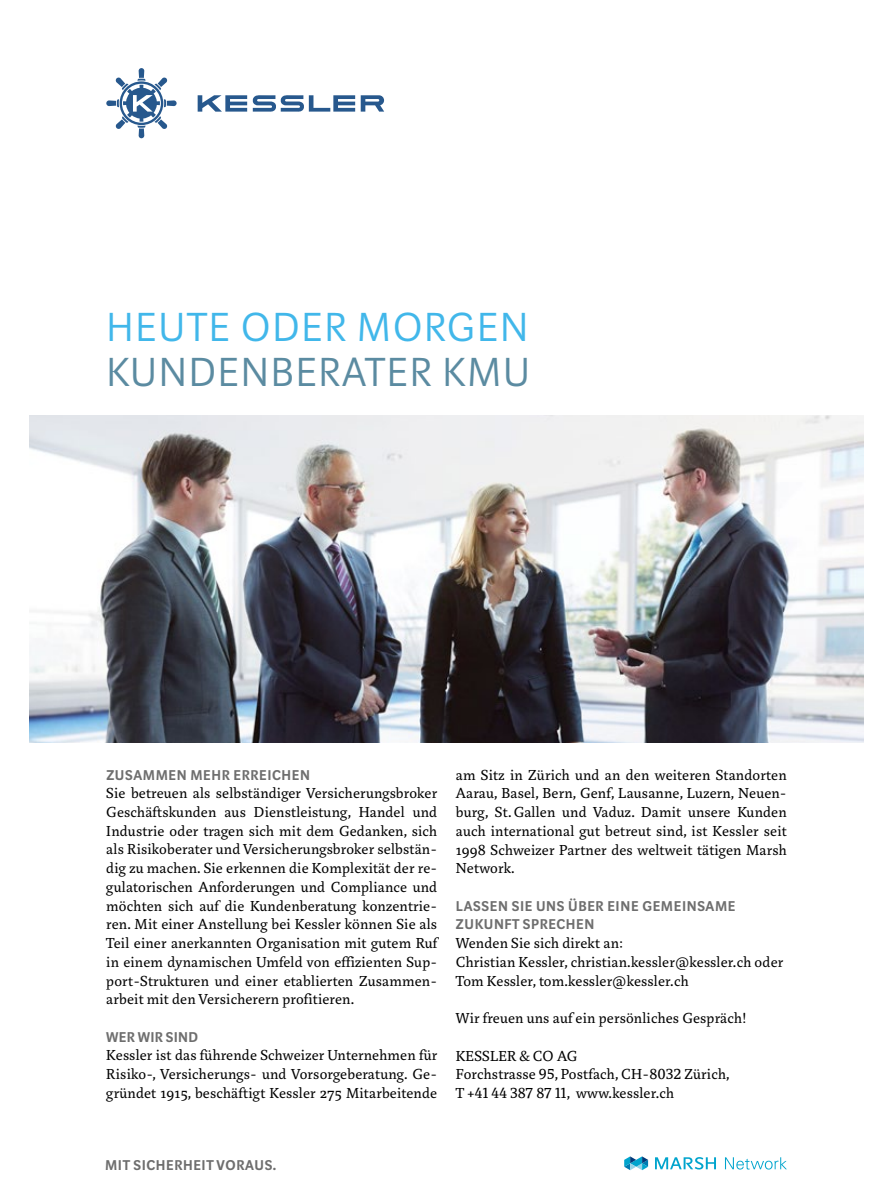
<style>
.page{position:relative;width:893px;height:1200px;background:#fff}
.page>*{position:absolute;margin:0;border:0;box-sizing:border-box;transform-origin:0 0}
.t1{font:300 45px "Marat Sans";letter-spacing:.04em;color:#5b8ba1}
.t2{font:300 45px "Marat Sans";letter-spacing:.04em;color:#41b7ea}
.t3{font:15.75px/18.8px "Marat";letter-spacing:.015em;color:#000;text-align:justify}
.t4{font:600 15.75px/18.8px "Marat Sans";letter-spacing:.04em;color:#6e6e6e}
.t5{font:600 15.75px "Marat Sans";letter-spacing:.015em;color:#6e6e6e}
</style>
<div class="page">
<svg style="left:624px;top:1156px;width:24px;height:13px"></svg>
<svg style="left:655px;top:1157px;width:61px;height:12px"></svg>
<svg style="left:725px;top:1157px;width:62px;height:12px"></svg>
<svg style="left:198px;top:95px;width:157px;height:17px"></svg>
<svg style="left:361px;top:95px;width:23px;height:17px"></svg>
<svg style="left:106px;top:68px;width:71px;height:70px"></svg>
<img style="left:30px;top:415px;width:833px;height:327px">
<h1 class="t2" style="left:107px;top:303px;width:423px">HEUTE ODER MORGEN</h1>
<h1 class="t1" style="left:107px;top:348px;width:425px">KUNDENBERATER KMU</h1>
<p class="t4" style="left:106px;top:765px;width:205px">ZUSAMMEN MEHR ERREICHEN</p>
<p class="t3" style="left:106px;top:784px;width:332px">Sie betreuen als selbständiger Versicherungsbroker Geschäftskunden aus Dienstleistung, Handel und Industrie oder tragen sich mit dem Gedanken, sich als Risikoberater und Versicherungsbroker selbstän&shy;dig zu machen. Sie erkennen die Komplexität der re&shy;gulatorischen Anforderungen und Compliance und möchten sich auf die Kundenberatung konzentrie&shy;ren. Mit einer Anstellung bei Kessler können Sie als Teil einer anerkannten Organisation mit gutem Ruf in einem dynamischen Umfeld von effizienten Sup&shy;port-Strukturen und einer etablierten Zusammen&shy;arbeit mit den Versicherern profitieren.</p>
<p class="t5" style="left:106px;top:1028px;width:93px">WER WIR SIND</p>
<p class="t3" style="left:106px;top:1045px;width:332px">Kessler ist das führende Schweizer Unternehmen für Risiko-, Versicherungs- und Vorsorgeberatung. Ge&shy;gründet 1915, beschäftigt Kessler 275 Mitarbeitende</p>
<p class="t3" style="left:456px;top:765px;width:332px">am Sitz in Zürich und an den weiteren Standorten Aarau, Basel, Bern, Genf, Lausanne, Luzern, Neuen&shy;burg, St.Gallen und Vaduz. Damit unsere Kunden auch international gut betreut sind, ist Kessler seit 1998 Schweizer Partner des weltweit tätigen Marsh Network.</p>
<p class="t4" style="left:456px;top:896px;width:281px">LASSEN SIE UNS ÜBER EINE GEMEINSAME<br>ZUKUNFT SPRECHEN</p>
<p class="t3" style="left:456px;top:933px;width:329px;text-align:left">Wenden Sie sich direkt an:<br>Christian Kessler, christian.kessler@kessler.ch oder<br>Tom Kessler, tom.kessler@kessler.ch</p>
<p class="t3" style="left:456px;top:1008px;width:292px">Wir freuen uns auf ein persönliches Gespräch!</p>
<p class="t3" style="left:456px;top:1046px;width:275px;text-align:left">KESSLER &amp; CO AG<br>Forchstrasse 95, Postfach, CH-8032 Zürich,<br>T +41 44 387 87 11, www.kessler.ch</p>
<p class="t4" style="left:105px;top:1155px;width:173px">MIT SICHERHEIT VORAUS.</p>
</div>
